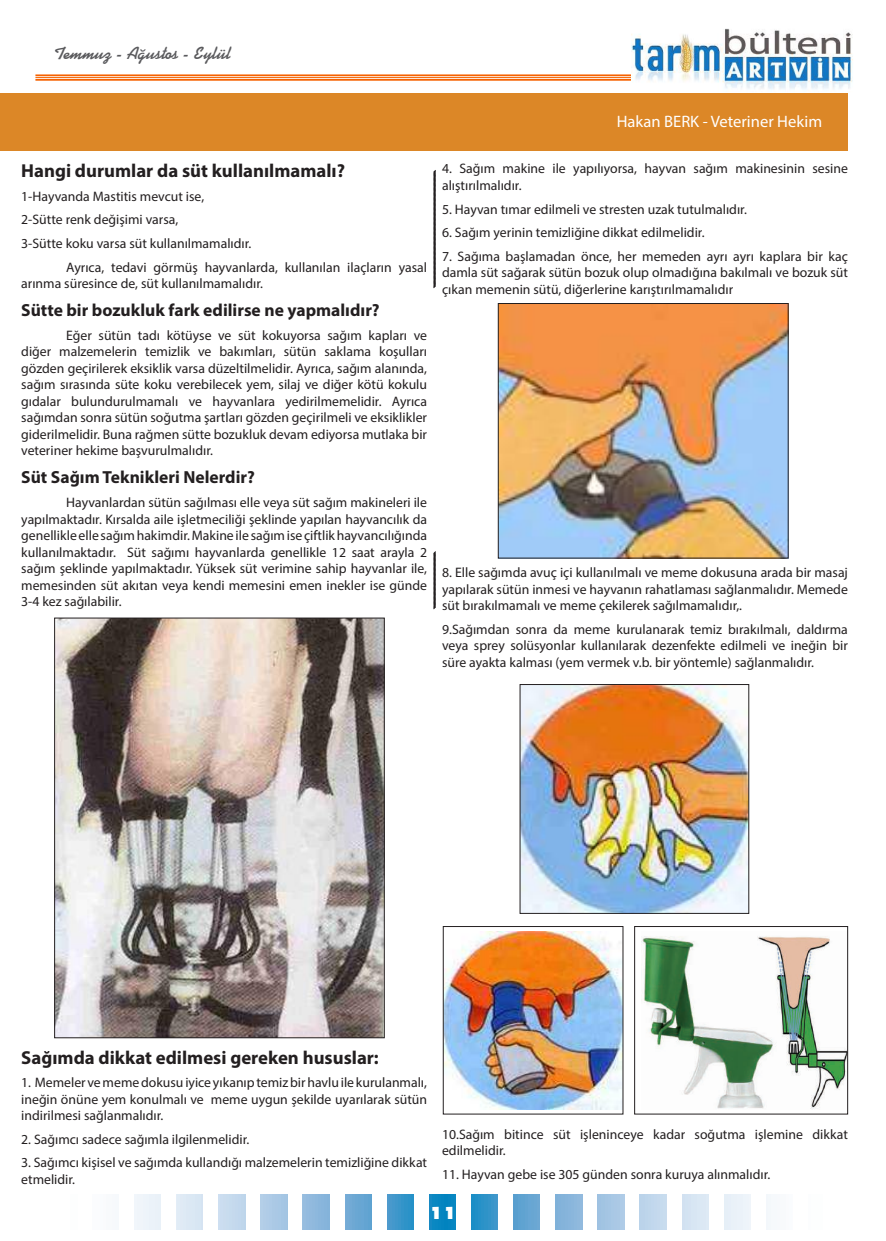
<style>
.page{position:relative;width:886px;height:1241px;background:#fff}
.page>*{position:absolute;margin:0;border:0;box-sizing:border-box;transform-origin:0 0}
.t1{font:700 18.75px "Myriad Pro";color:#231f20}
.t2{font:700 17.5px "Myriad Pro";color:#231f20}
.t3{font:700 17.5px "Kaufmann BT";color:#5a5a5d}
.t4{font:16.62px "Myriad Pro";color:#fff}
.t5{font:800 16.25px "Futura";color:#fff}
.t6{font:13.75px/16.5px "Myriad Pro";color:#231f20;text-align:justify}
</style>
<div class="page">
<hr style="left:35px;top:74px;width:684px;height:2px;background:#f66201">
<hr style="left:35px;top:77px;width:684px;height:1px;background:#f66201">
<hr style="left:35px;top:79px;width:684px;height:2px;background:#f66201">
<svg style="left:429px;top:1194px;width:27px;height:34px"></svg>
<svg style="left:471px;top:1194px;width:27px;height:34px"></svg>
<div style="left:387px;top:1194px;width:26px;height:34px;background:linear-gradient(to right,#4e9acd,#2691c7)"></div>
<div style="left:513px;top:1194px;width:27px;height:34px;background:#63a4d2"></div>
<div style="left:345px;top:1194px;width:26px;height:34px;background:#69a6d3"></div>
<div style="left:640px;top:1194px;width:26px;height:34px;background:#c1d7ed"></div>
<div style="left:682px;top:1194px;width:26px;height:34px;background:#d8e6f3"></div>
<div style="left:598px;top:1194px;width:26px;height:34px;background:#a6c7e4"></div>
<div style="left:724px;top:1194px;width:27px;height:34px;background:#ebf2f9"></div>
<div style="left:556px;top:1194px;width:26px;height:34px;background:#88b5dc"></div>
<div style="left:219px;top:1194px;width:26px;height:34px;background:#c5daed"></div>
<div style="left:261px;top:1194px;width:26px;height:34px;background:#abc9e5"></div>
<div style="left:176px;top:1194px;width:27px;height:34px;background:#dbe8f4"></div>
<div style="left:303px;top:1194px;width:26px;height:34px;background:#8db8dd"></div>
<div style="left:134px;top:1194px;width:27px;height:34px;background:#edf4fa"></div>
<div style="left:92px;top:1194px;width:27px;height:34px;background:#fafbfd"></div>
<div style="left:766px;top:1194px;width:27px;height:34px;background:#f7f9fc"></div>
<img style="left:631px;top:28px;width:222px;height:62px">
<img style="left:56px;top:619px;width:326px;height:416px">
<div style="left:54px;top:617px;width:330px;height:420px;border:1px solid #231f20"></div>
<img style="left:522px;top:686px;width:225px;height:225px">
<img style="left:445px;top:931px;width:176px;height:177px">
<div style="left:443px;top:926px;width:180px;height:188px;border:1px solid #231f20"></div>
<img style="left:642px;top:936px;width:204px;height:173px">
<div style="left:634px;top:926px;width:214px;height:188px;border:1px solid #231f20"></div>
<img style="left:500px;top:305px;width:286px;height:251px">
<div style="left:498px;top:303px;width:290px;height:255px;border:1px solid #231f20"></div>
<div style="left:0;top:93px;width:848px;height:58px;background:#dc8727"></div>
<svg style="left:433px;top:551px;width:3px;height:58px"></svg>
<svg style="left:433px;top:170px;width:3px;height:118px"></svg>
<p class="t3" style="left:54px;top:43px;width:178px">Temmuz - Ağustos - Eylül</p>
<h1 class="t1" style="left:21px;top:159px;width:325px">Hangi durumlar da süt kullanılmamalı?</h1>
<p class="t6" style="left:21px;top:188px;width:184px">1-Hayvanda Mastitis mevcut ise,</p>
<p class="t6" style="left:21px;top:211px;width:159px">2-Sütte renk değişimi varsa,</p>
<p class="t6" style="left:21px;top:235px;width:232px">3-Sütte koku varsa süt kullanılmamalıdır.</p>
<p class="t6" style="left:66px;top:258px;width:362px">Ayrıca, tedavi görmüş hayvanlarda, kullanılan ilaçların yasal</p>
<p class="t6" style="left:21px;top:275px;width:243px">arınma süresince de, süt kullanılmamalıdır.</p>
<p class="t2" style="left:21px;top:299px;width:360px">Sütte bir bozukluk fark edilirse ne yapmalıdır?</p>
<p class="t6" style="left:21px;top:326px;width:407px;text-indent:45px">Eğer sütün tadı kötüyse ve süt kokuyorsa sağım kapları ve diğer malzemelerin temizlik ve bakımları, sütün saklama koşulları gözden geçirilerek eksiklik varsa düzeltilmelidir. Ayrıca, sağım alanında, sağım sırasında süte koku verebilecek yem, silaj ve diğer kötü kokulu gıdalar bulundurulmamalı ve hayvanlara yedirilmemelidir. Ayrıca sağımdan sonra sütün soğutma şartları gözden geçirilmeli ve eksiklikler giderilmelidir. Buna rağmen sütte bozukluk devam ediyorsa mutlaka bir veteriner hekime başvurulmalıdır.</p>
<p class="t2" style="left:21px;top:466px;width:235px">Süt Sağım Teknikleri Nelerdir?</p>
<p class="t6" style="left:21px;top:494px;width:407px;text-indent:45px">Hayvanlardan sütün sağılması elle veya süt sağım makineleri ile yapılmaktadır. Kırsalda aile işletmeciliği şeklinde yapılan hayvancılık da genellikle elle sağım hakimdir. Makine ile sağım ise çiftlik hayvancılığında kullanılmaktadır. Süt sağımı hayvanlarda genellikle 12 saat arayla 2 sağım şeklinde yapılmaktadır. Yüksek süt verimine sahip hayvanlar ile, memesinden süt akıtan veya kendi memesini emen inekler ise günde 3-4 kez sağılabilir.</p>
<p class="t4" style="left:617px;top:111px;width:207px">Hakan BERK - Veteriner Hekim</p>
<p class="t6" style="left:442px;top:160px;width:407px">4. Sağım makine ile yapılıyorsa, hayvan sağım makinesinin sesine alıştırılmalıdır.</p>
<p class="t6" style="left:442px;top:200px;width:306px">5. Hayvan tımar edilmeli ve stresten uzak tutulmalıdır.</p>
<p class="t6" style="left:442px;top:224px;width:264px">6. Sağım yerinin temizliğine dikkat edilmelidir.</p>
<p class="t6" style="left:442px;top:247px;width:407px">7. Sağıma başlamadan önce, her memeden ayrı ayrı kaplara bir kaç damla süt sağarak sütün bozuk olup olmadığına bakılmalı ve bozuk süt çıkan memenin sütü, diğerlerine karıştırılmamalıdır</p>
<p class="t6" style="left:442px;top:564px;width:407px">8. Elle sağımda avuç içi kullanılmalı ve meme dokusuna arada bir masaj yapılarak sütün inmesi ve hayvanın rahatlaması sağlanmalıdır. Memede süt bırakılmamalı ve meme çekilerek sağılmamalıdır,.</p>
<p class="t6" style="left:442px;top:620px;width:407px">9.Sağımdan sonra da meme kurulanarak temiz bırakılmalı, daldırma veya sprey solüsyonlar kullanılarak dezenfekte edilmeli ve ineğin bir süre ayakta kalması (yem vermek v.b. bir yöntemle) sağlanmalıdır.</p>
<h1 class="t1" style="left:21px;top:1044px;width:359px">Sağımda dikkat edilmesi gereken hususlar:</h1>
<p class="t6" style="left:21px;top:1073px;width:407px">1. Memeler ve meme dokusu iyice yıkanıp temiz bir havlu ile kurulanmalı, ineğin önüne yem konulmalı ve meme uygun şekilde uyarılarak sütün indirilmesi sağlanmalıdır.</p>
<p class="t6" style="left:21px;top:1130px;width:230px">2. Sağımcı sadece sağımla ilgilenmelidir.</p>
<p class="t6" style="left:21px;top:1154px;width:407px">3. Sağımcı kişisel ve sağımda kullandığı malzemelerin temizliğine dikkat etmelidir.</p>
<p class="t6" style="left:442px;top:1125px;width:407px">10.Sağım bitince süt işleninceye kadar soğutma işlemine dikkat edilmelidir.</p>
<p class="t6" style="left:442px;top:1165px;width:330px">11. Hayvan gebe ise 305 günden sonra kuruya alınmalıdır.</p>
<p class="t5" style="left:429px;top:1201px;width:29px">11</p>
</div>
